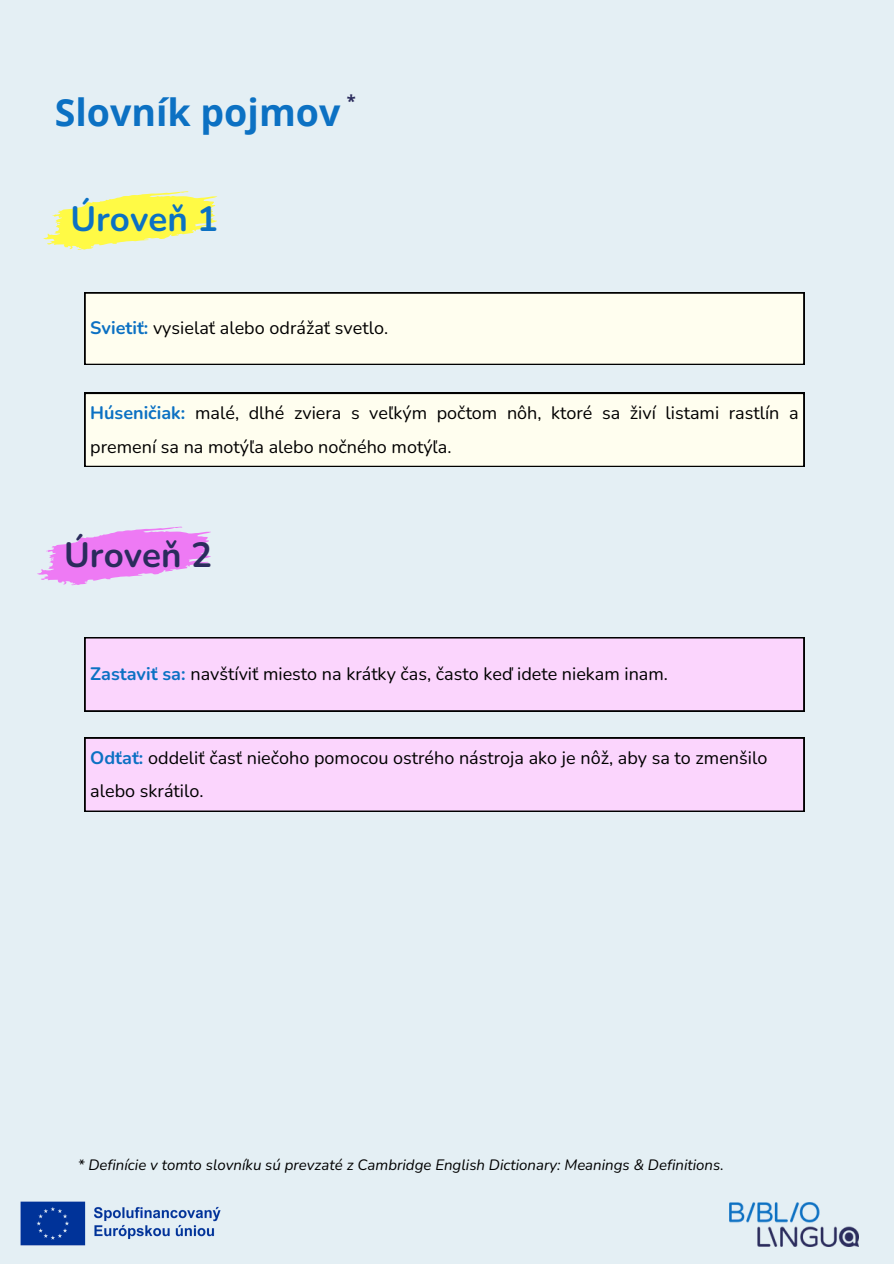
<style>
.page{position:relative;width:894px;height:1264px;background:#fff}
.page>*{position:absolute;margin:0;border:0;box-sizing:border-box;transform-origin:0 0}
.t1{font:700 37.5px "Open Sans";color:#0c71c3}
.t2{font:700 34.95px "Nunito";color:#2a2b5c}
.t3{font:700 34.95px "Nunito";color:#0c71c3}
.t4{font:18px/33.8px "Nunito";color:#000}
.t5{font:700 16.5px "Open Sans";color:#2a2b5c}
.t6{font:italic 15px "Nunito";color:#000}
.s1{font-weight:700;color:#0c71c3}
</style>
<div class="page">
<div style="left:0;top:0;width:893px;height:1263px;background:#e4eff4"></div>
<img style="left:729px;top:1202px;width:128px;height:44px">
<img style="left:20px;top:1201px;width:201px;height:45px">
<svg style="left:37px;top:526px;width:174px;height:59px"></svg>
<div style="left:85px;top:637px;width:718px;height:74px;background:#fbd5fd"></div>
<div style="left:85px;top:737px;width:718px;height:74px;background:#fbd5fd"></div>
<svg style="left:43px;top:191px;width:174px;height:59px"></svg>
<div style="left:85px;top:292px;width:718px;height:72px;background:#fffeef"></div>
<div style="left:85px;top:393px;width:718px;height:74px;background:#fffeef"></div>
<h2 class="t1" style="left:55px;top:86px;width:287px">Slovník pojmov</h2>
<p class="t5" style="left:347px;top:90px;width:10px">*</p>
<h2 class="t3" style="left:70px;top:196px;width:149px">Úroveň 1</h2>
<p class="t4" style="left:90px;top:311px;width:299px"><span class="s1">Svietiť:</span> vysielať alebo odrážať svetlo.</p>
<h1 class="t4" style="left:90px;top:396px;width:709px"><span class="s1">Húseničiak:</span> malé, dlhé zviera s veľkým počtom nôh, ktoré sa živí listami rastlín a premení sa na motýľa alebo nočného motýľa.</h1>
<h1 class="t2" style="left:64px;top:531px;width:149px">Úroveň 2</h1>
<h2 class="t4" style="left:90px;top:657px;width:579px"><span class="s1">Zastaviť sa:</span> navštíviť miesto na krátky čas, často keď idete niekam inam.</h2>
<h2 class="t4" style="left:90px;top:740px;width:678px"><span class="s1">Odťať:</span> oddeliť časť niečoho pomocou ostrého nástroja ako je nôž, aby sa to zmenšilo alebo skrátilo.</h2>
<p class="t6" style="left:78px;top:1154px;width:647px">* Definície v tomto slovníku sú prevzaté z Cambridge English Dictionary: Meanings &amp; Definitions.</p>
</div>
